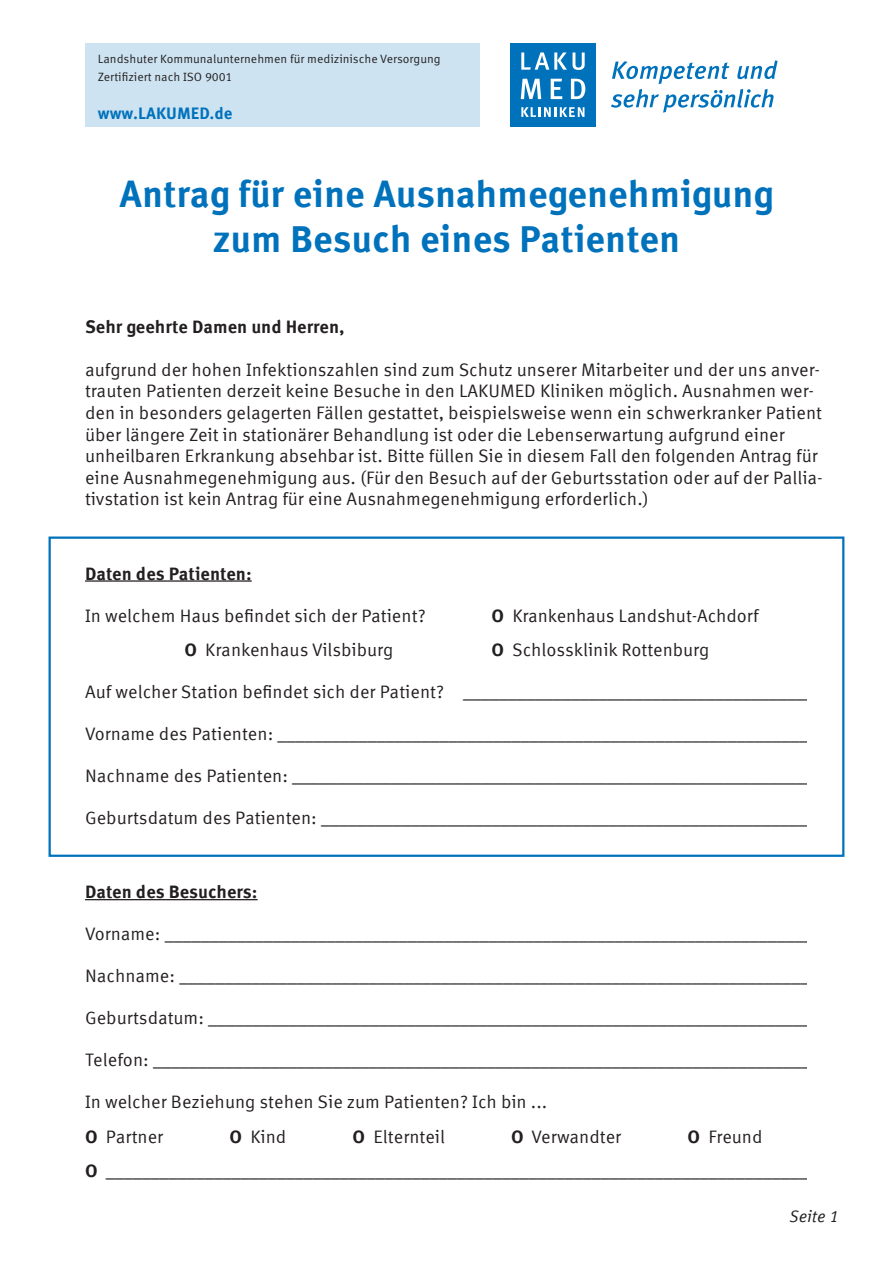
<style>
.page{position:relative;width:893px;height:1263px;background:#fff}
.page>*{position:absolute;margin:0;border:0;box-sizing:border-box;transform-origin:0 0}
.t1{font:700 37.5px/45px "Meta Corr Offc";color:#0072bc;text-align:center}
.t2{font:18px/21.6px "Meta Corr Offc";color:#231f20}
.t3{font:700 18px "Meta Corr Offc";color:#231f20}
.t4{font:700 16.5px "Meta Correspondence OT";color:#0072bc}
.t5{font:italic 16.5px "Meta Corr Offc";letter-spacing:-.005em;color:#231f20}
.t6{font:12px "Meta Correspondence OT";color:#231f20}
.s1{font-weight:700}
</style>
<div class="page">
<hr style="left:85px;top:580px;width:167px;height:2px;background:#231f20">
<hr style="left:85px;top:899px;width:173px;height:1px;background:#231f20">
<div style="left:85px;top:43px;width:395px;height:83px;background:#cde3f1"></div>
<div style="left:510px;top:43px;width:86px;height:83px;background:#0072bc"></div>
<svg style="left:521px;top:52px;width:64px;height:18px"></svg>
<svg style="left:521px;top:79px;width:20px;height:20px"></svg>
<svg style="left:551px;top:79px;width:11px;height:20px"></svg>
<svg style="left:571px;top:79px;width:14px;height:20px"></svg>
<svg style="left:521px;top:107px;width:63px;height:10px"></svg>
<svg style="left:611px;top:60px;width:167px;height:53px"></svg>
<div style="left:49px;top:536px;width:795px;height:321px;border:2px solid #0072bc"></div>
<p class="t6" style="left:98px;top:52px;width:344px">Landshuter Kommunalunternehmen für medizinische Versorgung</p>
<p class="t6" style="left:98px;top:70px;width:137px">Zertifiziert nach ISO 9001</p>
<p class="t4" style="left:98px;top:103px;width:136px">www.LAKUMED.de</p>
<p class="t1" style="left:119px;top:173px;width:655px">Antrag für eine Ausnahmegenehmigung zum Besuch eines Patienten</p>
<p class="t3" style="left:85px;top:316px;width:261px">Sehr geehrte Damen und Herren,</p>
<p class="t2" style="left:85px;top:359px;width:739px">aufgrund der hohen Infektionszahlen sind zum Schutz unserer Mitarbeiter und der uns anver&shy;trauten Patienten derzeit keine Besuche in den LAKUMED Kliniken möglich. Ausnahmen wer&shy;den in besonders gelagerten Fällen gestattet, beispielsweise wenn ein schwerkranker Patient über längere Zeit in stationärer Behandlung ist oder die Lebenserwartung aufgrund einer unheilbaren Erkrankung absehbar ist. Bitte füllen Sie in diesem Fall den folgenden Antrag für eine Ausnahmegenehmigung aus. (Für den Besuch auf der Geburtsstation oder auf der Pallia&shy;tivstation ist kein Antrag für eine Ausnahmegenehmigung erforderlich.)</p>
<p class="t3" style="left:85px;top:563px;width:168px">Daten des Patienten:</p>
<p class="t2" style="left:85px;top:605px;width:342px">In welchem Haus befindet sich der Patient?</p>
<p class="t2" style="left:492px;top:605px;width:269px"><span class="s1">O</span> Krankenhaus Landshut-Achdorf</p>
<p class="t2" style="left:184px;top:639px;width:210px"><span class="s1">O</span> Krankenhaus Vilsbiburg</p>
<p class="t2" style="left:492px;top:639px;width:219px"><span class="s1">O</span> Schlossklinik Rottenburg</p>
<p class="t2" style="left:85px;top:681px;width:739px">Auf welcher Station befindet sich der Patient? ________________________________________</p>
<p class="t2" style="left:85px;top:723px;width:734px">Vorname des Patienten: ____________________________________________________________</p>
<p class="t2" style="left:85px;top:765px;width:740px">Nachname des Patienten: ___________________________________________________________</p>
<p class="t2" style="left:85px;top:807px;width:733px">Geburtsdatum des Patienten: _______________________________________________________</p>
<p class="t3" style="left:85px;top:881px;width:174px">Daten des Besuchers:</p>
<p class="t2" style="left:85px;top:923px;width:729px">Vorname: ________________________________________________________________________</p>
<p class="t2" style="left:85px;top:965px;width:735px">Nachname: _______________________________________________________________________</p>
<p class="t2" style="left:85px;top:1007px;width:737px">Geburtsdatum: ____________________________________________________________________</p>
<p class="t2" style="left:85px;top:1049px;width:735px">Telefon: __________________________________________________________________________</p>
<p class="t2" style="left:85px;top:1091px;width:464px">In welcher Beziehung stehen Sie zum Patienten? Ich bin ...</p>
<p class="t2" style="left:85px;top:1126px;width:80px"><span class="s1">O</span> Partner</p>
<p class="t2" style="left:230px;top:1126px;width:58px"><span class="s1">O</span> Kind</p>
<p class="t2" style="left:352px;top:1126px;width:94px"><span class="s1">O</span> Elternteil</p>
<p class="t2" style="left:511px;top:1126px;width:112px"><span class="s1">O</span> Verwandter</p>
<p class="t2" style="left:687px;top:1126px;width:77px"><span class="s1">O</span> Freund</p>
<p class="t2" style="left:85px;top:1160px;width:733px"><span class="s1">O</span> _______________________________________________________________________________</p>
<p class="t5" style="left:790px;top:1206px;width:51px">Seite 1</p>
</div>
